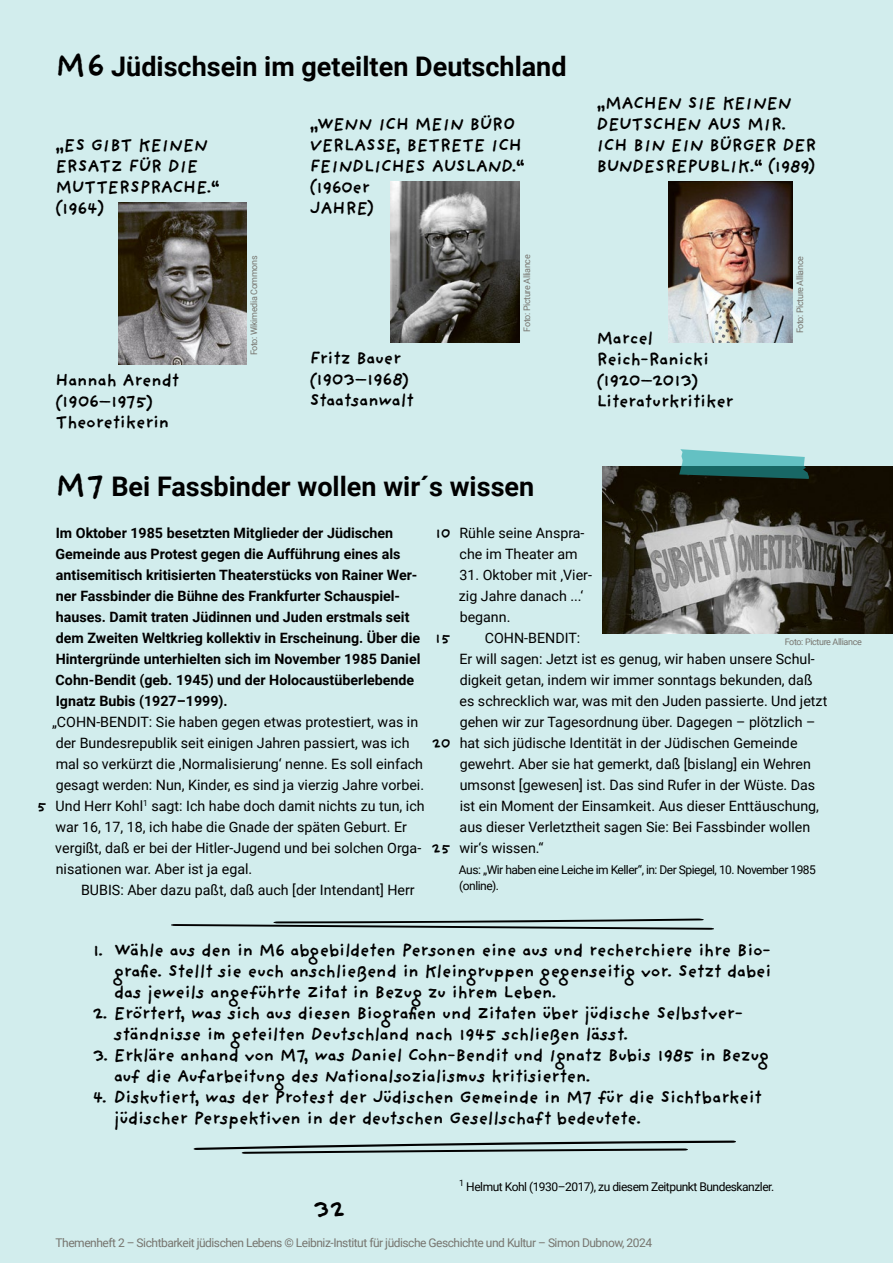
<style>
.page{position:relative;width:893px;height:1263px;background:#d2eded}
.page>*{position:absolute;margin:0;border:0;box-sizing:border-box;transform-origin:0 0}
.t1{font:700 27px "Roboto";color:#000}
.t2{font:700 25.5px "Providence Sans Pro";color:#000}
.t3{font:700 18px/21px "Providence Sans Pro";letter-spacing:-.03em;color:#000}
.t4{font:700 15px "Providence Sans Pro";letter-spacing:-.005em;color:#000}
.t5{font:14.25px/21px "Roboto";color:#000}
.t6{font:700 14.25px/21px "Roboto";color:#000}
.t7{font:12px/16.5px "Roboto";letter-spacing:-.04em;color:#000}
.t8{font:12px "Roboto";letter-spacing:-.04em;color:#77756f}
.t9{font:9px "Roboto";letter-spacing:-.04em;color:#77756f}
.s1{font-family:"Providence Sans Pro";font-size:33px}
</style>
<div class="page">
<img style="left:118px;top:203px;width:128px;height:161px">
<img style="left:391px;top:181px;width:128px;height:162px">
<img style="left:668px;top:181px;width:124px;height:162px">
<svg style="left:171px;top:918px;width:543px;height:12px"></svg>
<svg style="left:193px;top:1140px;width:543px;height:14px"></svg>
<img style="left:603px;top:466px;width:290px;height:168px">
<svg style="left:679px;top:449px;width:130px;height:30px;background:#549998"></svg>
<h1 class="t1" style="left:55px;top:48px;width:513px"><span class="s1">M 6</span> Jüdischsein im geteilten Deutschland</h1>
<p class="t3" style="left:55px;top:134px;width:166px">„Es gibt keinen<br>Ersatz für die<br>Muttersprache.“ (1964)</p>
<p class="t3" style="left:309px;top:113px;width:217px">„Wenn ich mein Büro verlasse, betrete ich feind liches Ausland.“ (1960er<br>Jahre)</p>
<p class="t3" style="left:596px;top:92px;width:222px">„Machen S ie keinen<br>Deutschen aus mir.<br>Ich b in ein Bürger der<br>Bundesrepub lik.“ (1989)</p>
<p class="t3" style="left:55px;top:369px;width:125px">Hannah Arendt (1906–1975)<br>Theoretikerin</p>
<p class="t9" style="left:248px;top:355px;width:101px;rotate:-90deg">Foto: Wikimedia Commons</p>
<p class="t9" style="left:521px;top:332px;width:79px;rotate:-90deg">Foto: Picture Alliance</p>
<p class="t9" style="left:794px;top:333px;width:79px;rotate:-90deg">Foto: Picture Alliance</p>
<p class="t3" style="left:596px;top:327px;width:139px">Marcel<br>Reich--Ranicki (1920–2013)<br>Literaturkritiker</p>
<p class="t3" style="left:309px;top:348px;width:106px">Fritz Bauer (1903–1968)<br>Staatsanwalt</p>
<h1 class="t1" style="left:55px;top:468px;width:480px"><span class="s1">M 7</span> Bei Fassbinder wollen wir´s wissen</h1>
<p class="t6" style="left:56px;top:522px;width:366px">Im Oktober 1985 besetzten Mitglieder der Jüdischen Gemeinde aus Protest gegen die Aufführung eines als antisemitisch kritisierten Theaterstücks von Rainer Wer&shy;ner Fassbinder die Bühne des Frankfurter Schauspiel&shy;hauses. Damit traten Jüdinnen und Juden erstmals seit dem Zweiten Weltkrieg kollektiv in Erscheinung. Über die Hintergründe unterhielten sich im November 1985 Daniel Cohn-Bendit (geb. 1945) und der Holocaustüberlebende Ignatz Bubis (1927–1999).</p>
<p class="t5" style="left:52px;top:711px;width:374px">„COHN-BENDIT: Sie haben gegen etwas protestiert, was in der Bundesrepublik seit einigen Jahren passiert, was ich mal so verkürzt die ‚Normalisierung‘ nenne. Es soll einfach gesagt werden: Nun, Kinder, es sind ja vierzig Jahre vorbei.<br>Und Herr Kohl<sup>1</sup> sagt: Ich habe doch damit nichts zu tun, ich war 16, 17, 18, ich habe die Gnade der späten Geburt. Er vergißt, daß er bei der Hitler-Jugend und bei solchen Orga&shy;nisationen war. Aber ist ja egal.</p>
<p class="t5" style="left:81px;top:879px;width:335px">BUBIS: Aber dazu paßt, daß auch [der Intendant] Herr</p>
<p class="t4" style="left:37px;top:797px;width:11px">5</p>
<p class="t4" style="left:435px;top:524px;width:17px">10</p>
<p class="t4" style="left:435px;top:629px;width:17px">15</p>
<p class="t4" style="left:432px;top:734px;width:21px">20</p>
<p class="t4" style="left:432px;top:839px;width:21px">25</p>
<p class="t5" style="left:459px;top:522px;width:127px">Rühle seine Anspra&shy;che im Theater am</p>
<p class="t5" style="left:459px;top:564px;width:135px">31. Oktober mit ‚Vier&shy;zig Jahre danach ...‘ begann.</p>
<p class="t5" style="left:459px;top:627px;width:369px;text-indent:25px">COHN-BENDIT:<br>Er will sagen: Jetzt ist es genug, wir haben unsere Schul&shy;digkeit getan, indem wir immer sonntags bekunden, daß es schrecklich war, was mit den Juden passierte. Und jetzt gehen wir zur Tagesordnung über. Dagegen – plötzlich – hat sich jüdische Identität in der Jüdischen Gemeinde gewehrt. Aber sie hat gemerkt, daß [bislang] ein Wehren umsonst [gewesen] ist. Das sind Rufer in der Wüste. Das ist ein Moment der Einsamkeit. Aus dieser Enttäuschung, aus dieser Verletztheit sagen Sie: Bei Fassbinder wollen wir‘s wissen.“</p>
<p class="t7" style="left:459px;top:861px;width:358px">Aus: „Wir haben eine Leiche im Keller“, in: Der Spiegel, 10. November 1985 (online).</p>
<p class="t9" style="left:785px;top:635px;width:79px">Foto: Picture Alliance</p>
<p class="t3" style="left:114px;top:939px;width:659px;text-align:justify;text-indent:-21px">1. Wähle aus den in M6 abgebildeten Personen eine aus und recherchiere ihre Bio&shy;grafie. Stellt sie euch anschließend in Kleingruppen gegenseitig vor. Setzt dabei das jeweils angeführte Zitat in Bezug zu ihrem Leben.</p>
<p class="t3" style="left:114px;top:1002px;width:631px;text-indent:-21px">2. Erörtert, was sich aus diesen Biografien und Zitaten über jüdische Selbstver&shy;ständnisse im geteilten Deutschland nach 1945 schließen lässt.</p>
<p class="t3" style="left:114px;top:1044px;width:657px;text-indent:-21px">3. Erkläre anhand von M7, was Daniel Cohn-Bendit und Ignatz Bubis 1985 in Bezug auf die Aufarbeitung des Nationalsozialismus kritisierten.</p>
<p class="t3" style="left:114px;top:1086px;width:650px;text-indent:-21px">4. Diskutiert, was der Protest der Jüdischen Gemeinde in M7 für die Sichtbarkeit jüdischer Perspektiven in der deutschen Gesellschaft bedeutete.</p>
<h2 class="t2" style="left:313px;top:1193px;width:34px">32</h2>
<p class="t7" style="left:459px;top:1178px;width:316px"><sup>1</sup> Helmut Kohl (1930–2017), zu diesem Zeitpunkt Bundeskanzler.</p>
<p class="t8" style="left:56px;top:1234px;width:598px">Themenheft 2 – Sichtbarkeit jüdischen Lebens © Leibniz-Institut für jüdische Geschichte und Kultur – Simon Dubnow, 2024</p>
</div>
